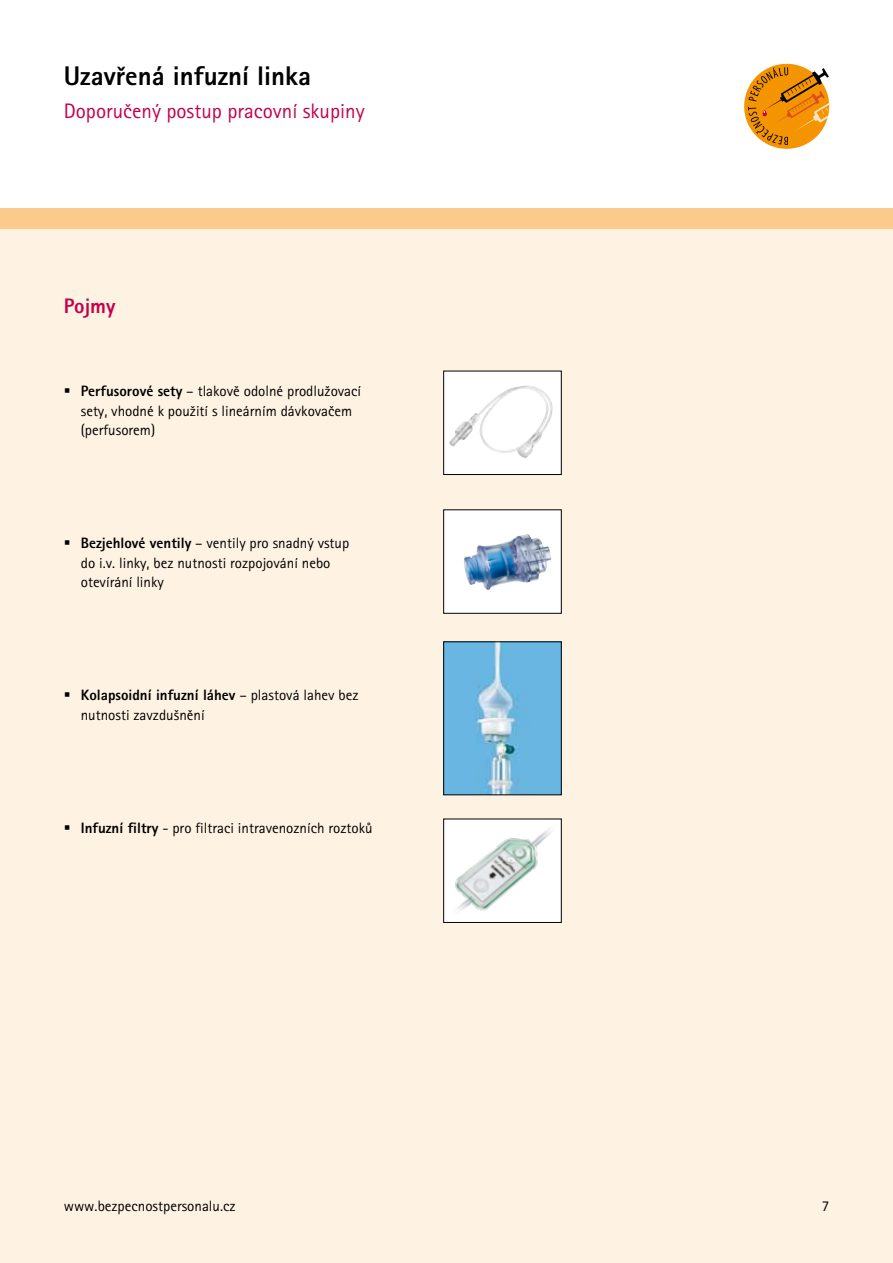
<style>
.page{position:relative;width:893px;height:1263px;background:#fff}
.page>*{position:absolute;margin:0;border:0;box-sizing:border-box;transform-origin:0 0}
.t1{font:27px "Rotis Sans Serif Extra Bold CE";color:#000}
.t2{font:21px "Rotis Sans Serif CE";color:#c5004b}
.t3{font:21px "Rotis Sans Serif Extra Bold CE";color:#c5004b}
.t4{font:15px/19.5px "Rotis Sans Serif CE";color:#000}
.t5{font:15px "Rotis Sans Serif Extra Bold CE";color:#000}
.s1{font-family:"Rotis Sans Serif Extra Bold CE"}
.s2{font-family:"Rotis Sans Serif CE"}
</style>
<div class="page">
<div style="left:0;top:208px;width:893px;height:727px;background:#fbcb8c"></div>
<div style="left:0;top:230px;width:893px;height:1033px;background:#fef2e3"></div>
<svg style="left:744px;top:64px;width:85px;height:85px"></svg>
<div style="left:444px;top:371px;width:117px;height:103px;background:#fff"></div>
<img style="left:449px;top:386px;width:104px;height:72px">
<div style="left:443px;top:371px;width:119px;height:104px;border:1px solid #000"></div>
<div style="left:444px;top:510px;width:117px;height:103px;background:#fff"></div>
<img style="left:464px;top:534px;width:87px;height:56px">
<div style="left:443px;top:509px;width:119px;height:105px;border:1px solid #000"></div>
<img style="left:445px;top:821px;width:115px;height:100px">
<div style="left:443px;top:819px;width:119px;height:104px;border:1px solid #000"></div>
<img style="left:445px;top:643px;width:115px;height:150px">
<div style="left:443px;top:641px;width:119px;height:154px;border:1px solid #000"></div>
<h1 class="t1" style="left:64px;top:59px;width:249px">Uzavřená infuzní linka</h1>
<h2 class="t2" style="left:64px;top:99px;width:302px">Doporučený postup pracovní skupiny</h2>
<h2 class="t3" style="left:64px;top:293px;width:53px">Pojmy</h2>
<p class="t4" style="left:81px;top:381px;width:282px"><span class="s1">Perfusorové sety</span> – tlakově odolné prodlužovací sety, vhodné k použití s lineárním dávkovačem (perfusorem)</p>
<p class="t4" style="left:81px;top:533px;width:270px"><span class="s1">Bezjehlové ventily</span> – ventily pro snadný vstup do i.v. linky, bez nutnosti rozpojování nebo otevírání linky</p>
<p class="t5" style="left:81px;top:686px;width:279px">Kolapsoidní infuzní láhev <span class="s2">– plastová lahev bez</span></p>
<p class="t4" style="left:81px;top:705px;width:125px">nutnosti zavzdušnění</p>
<p class="t4" style="left:81px;top:818px;width:293px"><span class="s1">Infuzní filtry</span> - pro filtraci intravenozních roztoků</p>
<p class="t4" style="left:64px;top:1196px;width:173px">www.bezpecnostpersonalu.cz</p>
<p class="t4" style="left:822px;top:1196px;width:9px">7</p>
</div>
